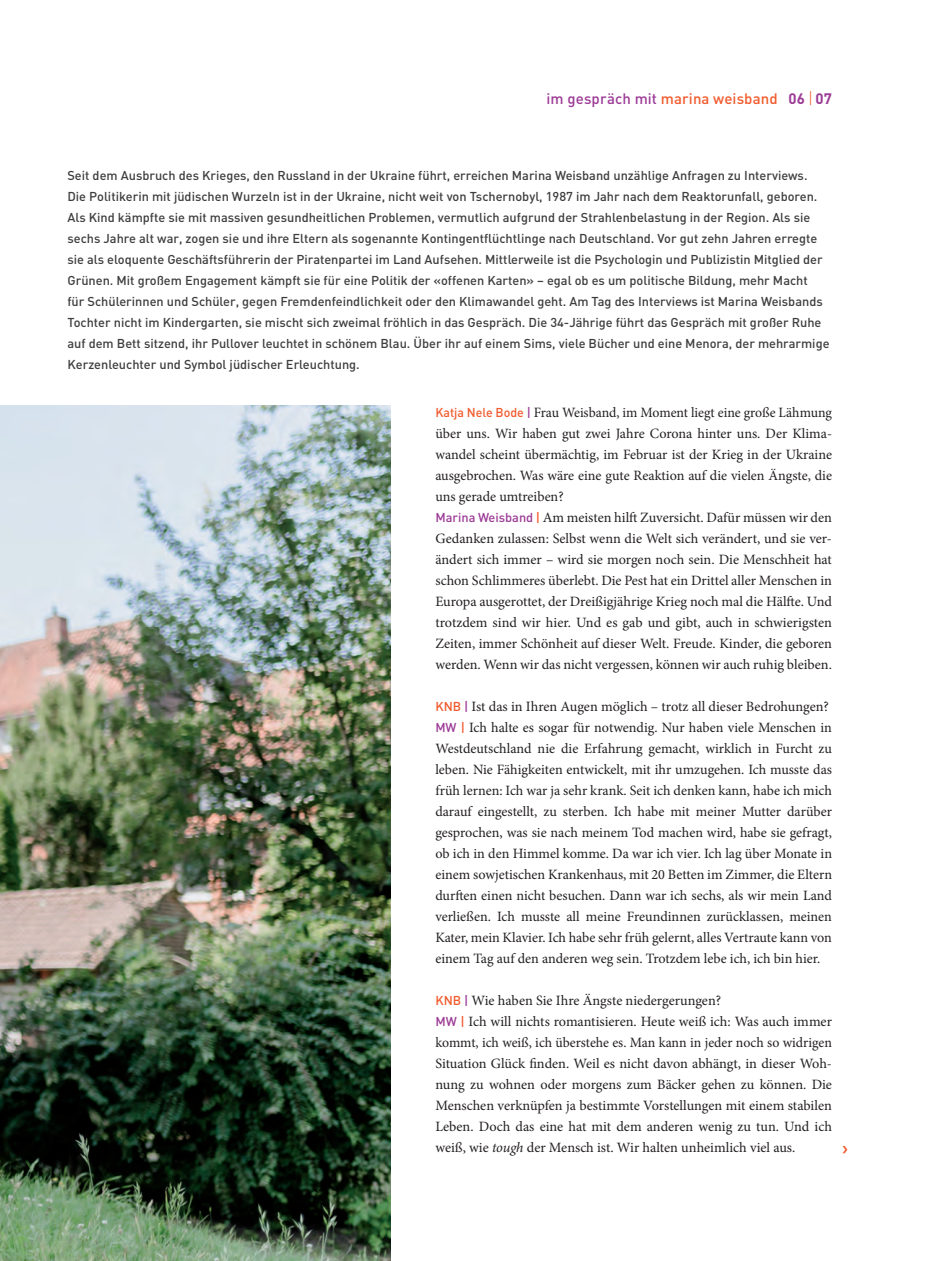
<style>
.page{position:relative;width:935px;height:1261px;background:#fff}
.page>*{position:absolute;margin:0;border:0;box-sizing:border-box;transform-origin:0 0}
.t1{font:500 15px "DIN";letter-spacing:.005em;color:#f15b2e}
.t2{font:14.25px/21px "Minion Pro";color:#231f20}
.t3{font:500 12.75px/21px "DIN";color:#3e3e3f}
.s1{color:#9c3b96}
.s2{font-weight:700;color:#9c3b96}
.s3{font-weight:300;font-size:16.5px}
.s4{font-family:"DIN";font-weight:500;font-size:12.75px;color:#f15b2e}
.s5{font-family:"DIN";font-weight:500;font-size:12.75px;color:#9c3b96}
.s6{font-style:italic}
</style>
<div class="page">
<img style="left:0;top:405px;width:391px;height:856px">
<p class="t1" style="left:546px;top:89px;width:287px"><span class="s1">im gespräch mit</span> marina weisband <span class="s2">06</span> <span class="s3">|</span> <span class="s2">07</span></p>
<p class="t3" style="left:67px;top:164px;width:763px">Seit dem Ausbruch des Krieges, den Russland in der Ukraine führt, erreichen Marina Weisband unzählige Anfragen zu Interviews.<br>Die Politikerin mit jüdischen Wurzeln ist in der Ukraine, nicht weit von Tschernobyl, 1987 im Jahr nach dem Reaktorunfall, geboren.<br>Als Kind kämpfte sie mit massiven gesundheitlichen Problemen, vermutlich aufgrund der Strahlenbelastung in der Region. Als sie sechs Jahre alt war, zogen sie und ihre Eltern als sogenannte Kontingentflüchtlinge nach Deutschland. Vor gut zehn Jahren erregte sie als eloquente Geschäftsführerin der Piratenpartei im Land Aufsehen. Mittlerweile ist die Psychologin und Publizistin Mitglied der Grünen. Mit großem Engagement kämpft sie für eine Politik der «offenen Karten» – egal ob es um politische Bildung, mehr Macht<br>für Schülerinnen und Schüler, gegen Fremdenfeindlichkeit oder den Klimawandel geht. Am Tag des Interviews ist Marina Weisbands Tochter nicht im Kindergarten, sie mischt sich zweimal fröhlich in das Gespräch. Die 34-Jährige führt das Gespräch mit großer Ruhe auf dem Bett sitzend, ihr Pullover leuchtet in schönem Blau. Über ihr auf einem Sims, viele Bücher und eine Menora, der mehrarmige Kerzenleuchter und Symbol jüdischer Erleuchtung.</p>
<p class="t2" style="left:435px;top:402px;width:398px"><span class="s4">Katja Nele Bode</span> <span class="s5">|</span> Frau Weisband, im Moment liegt eine große Lähmung über uns. Wir haben gut zwei Jahre Corona hinter uns. Der Klima&shy;wandel scheint übermächtig, im Februar ist der Krieg in der Ukraine ausgebrochen. Was wäre eine gute Reaktion auf die vielen Ängste, die uns gerade umtreiben?<br><span class="s5">Marina Weisband</span> <span class="s4">|</span> Am meisten hilft Zuversicht. Dafür müssen wir den Gedanken zulassen: Selbst wenn die Welt sich verändert, und sie ver&shy;ändert sich immer – wird sie morgen noch sein. Die Menschheit hat schon Schlimmeres überlebt. Die Pest hat ein Drittel aller Menschen in Europa ausgerottet, der Dreißigjährige Krieg noch mal die Hälfte. Und trotzdem sind wir hier. Und es gab und gibt, auch in schwierigsten Zeiten, immer Schönheit auf dieser Welt. Freude. Kinder, die geboren werden. Wenn wir das nicht vergessen, können wir auch ruhig bleiben.</p>
<p class="t2" style="left:435px;top:696px;width:398px"><span class="s4">KNB</span> <span class="s5">|</span> Ist das in Ihren Augen möglich – trotz all dieser Bedrohungen?<br><span class="s5">MW</span> <span class="s4">|</span> Ich halte es sogar für notwendig. Nur haben viele Menschen in Westdeutschland nie die Erfahrung gemacht, wirklich in Furcht zu leben. Nie Fähigkeiten entwickelt, mit ihr umzugehen. Ich musste das früh lernen: Ich war ja sehr krank. Seit ich denken kann, habe ich mich darauf eingestellt, zu sterben. Ich habe mit meiner Mutter darüber gesprochen, was sie nach meinem Tod machen wird, habe sie gefragt, ob ich in den Himmel komme. Da war ich vier. Ich lag über Monate in einem sowjetischen Krankenhaus, mit 20 Betten im Zimmer, die Eltern durften einen nicht besuchen. Dann war ich sechs, als wir mein Land verließen. Ich musste all meine Freundinnen zurücklassen, meinen Kater, mein Klavier. Ich habe sehr früh gelernt, alles Vertraute kann von einem Tag auf den anderen weg sein. Trotzdem lebe ich, ich bin hier.</p>
<p class="t2" style="left:435px;top:990px;width:398px"><span class="s4">KNB</span> <span class="s5">|</span> Wie haben Sie Ihre Ängste niedergerungen?<br><span class="s5">MW</span> <span class="s4">|</span> Ich will nichts romantisieren. Heute weiß ich: Was auch immer kommt, ich weiß, ich überstehe es. Man kann in jeder noch so widrigen Situation Glück finden. Weil es nicht davon abhängt, in dieser Woh&shy;nung zu wohnen oder morgens zum Bäcker gehen zu können. Die Menschen verknüpfen ja bestimmte Vorstellungen mit einem stabilen Leben. Doch das eine hat mit dem anderen wenig zu tun. Und ich weiß, wie <span class="s6">tough</span> der Mensch ist. Wir halten unheimlich viel aus.</p>
</div>
